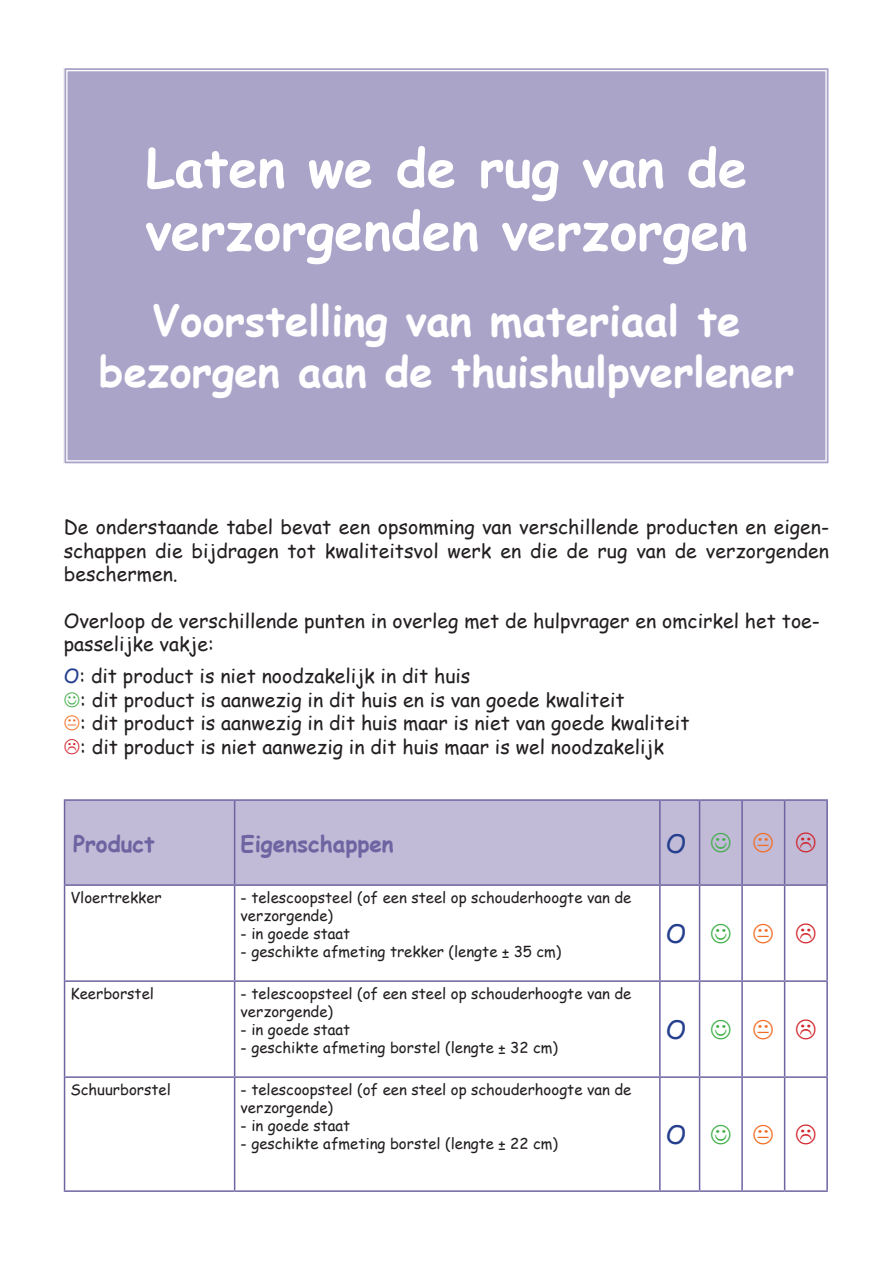
<style>
.page{position:relative;width:893px;height:1263px;background:#fff}
.page>*{position:absolute;margin:0;border:0;box-sizing:border-box;transform-origin:0 0}
.t1{font:700 52.5px/63px "Comic Sans MS";color:#fff}
.t2{font:700 42px/50.4px "Comic Sans MS";color:#fff;text-align:center}
.t3{font:25.5px "Comic Sans MS";color:#253f8e}
.t4{font:700 22.5px "Comic Sans MS";color:#6e64a1}
.t5{font:19.5px/23.4px "Comic Sans MS";color:#231f20}
.t6{font:15px/18px "Comic Sans MS";color:#231f20}
.s1{color:#253f8e}
</style>
<div class="page">
<div style="left:65px;top:69px;width:763px;height:394px;background:#aba4c9"></div>
<div style="left:65px;top:801px;width:761px;height:83px;background:#c1bbd7"></div>
<hr style="left:64px;top:799px;width:171px;height:2px;background:#6e64a1">
<hr style="left:64px;top:801px;width:1px;height:83px;background:#6e64a1">
<hr style="left:235px;top:799px;width:425px;height:2px;background:#6e64a1">
<hr style="left:234px;top:801px;width:1px;height:83px;background:#6e64a1">
<hr style="left:660px;top:799px;width:40px;height:2px;background:#6e64a1">
<hr style="left:659px;top:801px;width:2px;height:83px;background:#6e64a1">
<hr style="left:700px;top:799px;width:42px;height:2px;background:#6e64a1">
<hr style="left:699px;top:801px;width:1px;height:83px;background:#6e64a1">
<hr style="left:742px;top:799px;width:43px;height:2px;background:#6e64a1">
<hr style="left:741px;top:801px;width:2px;height:83px;background:#6e64a1">
<hr style="left:785px;top:799px;width:43px;height:2px;background:#6e64a1">
<hr style="left:784px;top:801px;width:1px;height:83px;background:#6e64a1">
<hr style="left:826px;top:801px;width:2px;height:83px;background:#6e64a1">
<hr style="left:64px;top:884px;width:171px;height:2px;background:#6e64a1">
<hr style="left:64px;top:886px;width:1px;height:94px;background:#6e64a1">
<hr style="left:235px;top:884px;width:425px;height:2px;background:#6e64a1">
<hr style="left:234px;top:886px;width:1px;height:94px;background:#6e64a1">
<hr style="left:660px;top:884px;width:40px;height:2px;background:#6e64a1">
<hr style="left:659px;top:886px;width:2px;height:94px;background:#6e64a1">
<hr style="left:700px;top:884px;width:42px;height:2px;background:#6e64a1">
<hr style="left:699px;top:886px;width:1px;height:94px;background:#6e64a1">
<hr style="left:742px;top:884px;width:43px;height:2px;background:#6e64a1">
<hr style="left:741px;top:886px;width:2px;height:94px;background:#6e64a1">
<hr style="left:785px;top:884px;width:43px;height:2px;background:#6e64a1">
<hr style="left:784px;top:886px;width:1px;height:94px;background:#6e64a1">
<hr style="left:826px;top:886px;width:2px;height:94px;background:#6e64a1">
<hr style="left:64px;top:980px;width:171px;height:2px;background:#6e64a1">
<hr style="left:64px;top:982px;width:1px;height:94px;background:#6e64a1">
<hr style="left:235px;top:980px;width:425px;height:2px;background:#6e64a1">
<hr style="left:234px;top:982px;width:1px;height:94px;background:#6e64a1">
<hr style="left:660px;top:980px;width:40px;height:2px;background:#6e64a1">
<hr style="left:659px;top:982px;width:2px;height:94px;background:#6e64a1">
<hr style="left:700px;top:980px;width:42px;height:2px;background:#6e64a1">
<hr style="left:699px;top:982px;width:1px;height:94px;background:#6e64a1">
<hr style="left:742px;top:980px;width:43px;height:2px;background:#6e64a1">
<hr style="left:741px;top:982px;width:2px;height:94px;background:#6e64a1">
<hr style="left:785px;top:980px;width:43px;height:2px;background:#6e64a1">
<hr style="left:784px;top:982px;width:1px;height:94px;background:#6e64a1">
<hr style="left:826px;top:982px;width:2px;height:94px;background:#6e64a1">
<hr style="left:64px;top:1076px;width:171px;height:2px;background:#6e64a1">
<hr style="left:64px;top:1078px;width:1px;height:112px;background:#6e64a1">
<hr style="left:235px;top:1076px;width:425px;height:2px;background:#6e64a1">
<hr style="left:234px;top:1078px;width:1px;height:112px;background:#6e64a1">
<hr style="left:660px;top:1076px;width:40px;height:2px;background:#6e64a1">
<hr style="left:659px;top:1078px;width:2px;height:112px;background:#6e64a1">
<hr style="left:700px;top:1076px;width:42px;height:2px;background:#6e64a1">
<hr style="left:699px;top:1078px;width:1px;height:112px;background:#6e64a1">
<hr style="left:742px;top:1076px;width:43px;height:2px;background:#6e64a1">
<hr style="left:741px;top:1078px;width:2px;height:112px;background:#6e64a1">
<hr style="left:785px;top:1076px;width:43px;height:2px;background:#6e64a1">
<hr style="left:784px;top:1078px;width:1px;height:112px;background:#6e64a1">
<hr style="left:826px;top:1078px;width:2px;height:112px;background:#6e64a1">
<hr style="left:64px;top:1190px;width:171px;height:2px;background:#6e64a1">
<hr style="left:235px;top:1190px;width:425px;height:2px;background:#6e64a1">
<hr style="left:660px;top:1190px;width:40px;height:2px;background:#6e64a1">
<hr style="left:700px;top:1190px;width:42px;height:2px;background:#6e64a1">
<hr style="left:742px;top:1190px;width:43px;height:2px;background:#6e64a1">
<hr style="left:785px;top:1190px;width:43px;height:2px;background:#6e64a1">
<svg style="left:711px;top:833px;width:19px;height:20px"></svg>
<svg style="left:754px;top:833px;width:19px;height:20px"></svg>
<svg style="left:796px;top:833px;width:19px;height:20px"></svg>
<h1 class="t1" style="left:145px;top:134px;width:604px">Laten we de rug van de verzorgenden verzorgen</h1>
<h2 class="t2" style="left:99px;top:294px;width:697px">Voorstelling van materiaal te bezorgen aan de thuishulpverlener</h2>
<p class="t5" style="left:64px;top:515px;width:767px;text-align:justify">De onderstaande tabel bevat een opsomming van verschillende producten en eigen&shy;schappen die bijdragen tot kwaliteitsvol werk en die de rug van de verzorgenden beschermen.</p>
<p class="t5" style="left:64px;top:608px;width:758px">Overloop de verschillende punten in overleg met de hulpvrager en omcirkel het toe&shy;passelijke vakje:</p>
<p class="t5" style="left:80px;top:664px;width:611px;text-indent:-16px"><span class="s1">O</span>: dit product is niet noodzakelijk in dit huis<br>: dit product is aanwezig in dit huis en is van goede kwaliteit<br>: dit product is aanwezig in dit huis maar is niet van goede kwaliteit : dit product is niet aanwezig in dit huis maar is wel noodzakelijk</p>
<p class="t4" style="left:73px;top:827px;width:83px">Product</p>
<p class="t4" style="left:241px;top:827px;width:155px">Eigenschappen</p>
<h3 class="t3" style="left:666px;top:825px;width:22px">O</h3>
<p class="t6" style="left:71px;top:888px;width:93px">Vloertrekker</p>
<p class="t6" style="left:241px;top:888px;width:392px">- telescoopsteel (of een steel op schouderhoogte van de verzorgende)</p>
<p class="t6" style="left:241px;top:924px;width:111px">- in goede staat</p>
<p class="t6" style="left:241px;top:942px;width:322px">- geschikte afmeting trekker (lengte ± 35 cm)</p>
<h3 class="t3" style="left:666px;top:915px;width:22px">O</h3>
<p class="t6" style="left:71px;top:984px;width:85px">Keerborstel</p>
<p class="t6" style="left:241px;top:984px;width:392px">- telescoopsteel (of een steel op schouderhoogte van de verzorgende)</p>
<p class="t6" style="left:241px;top:1020px;width:111px">- in goede staat</p>
<p class="t6" style="left:241px;top:1038px;width:319px">- geschikte afmeting borstel (lengte ± 32 cm)</p>
<p class="t6" style="left:71px;top:1080px;width:102px">Schuurborstel</p>
<p class="t6" style="left:241px;top:1080px;width:392px">- telescoopsteel (of een steel op schouderhoogte van de verzorgende)</p>
<p class="t6" style="left:241px;top:1116px;width:111px">- in goede staat</p>
<p class="t6" style="left:241px;top:1134px;width:319px">- geschikte afmeting borstel (lengte ± 22 cm)</p>
<h3 class="t3" style="left:666px;top:1011px;width:22px">O</h3>
<h3 class="t3" style="left:666px;top:1116px;width:22px">O</h3>
</div>
